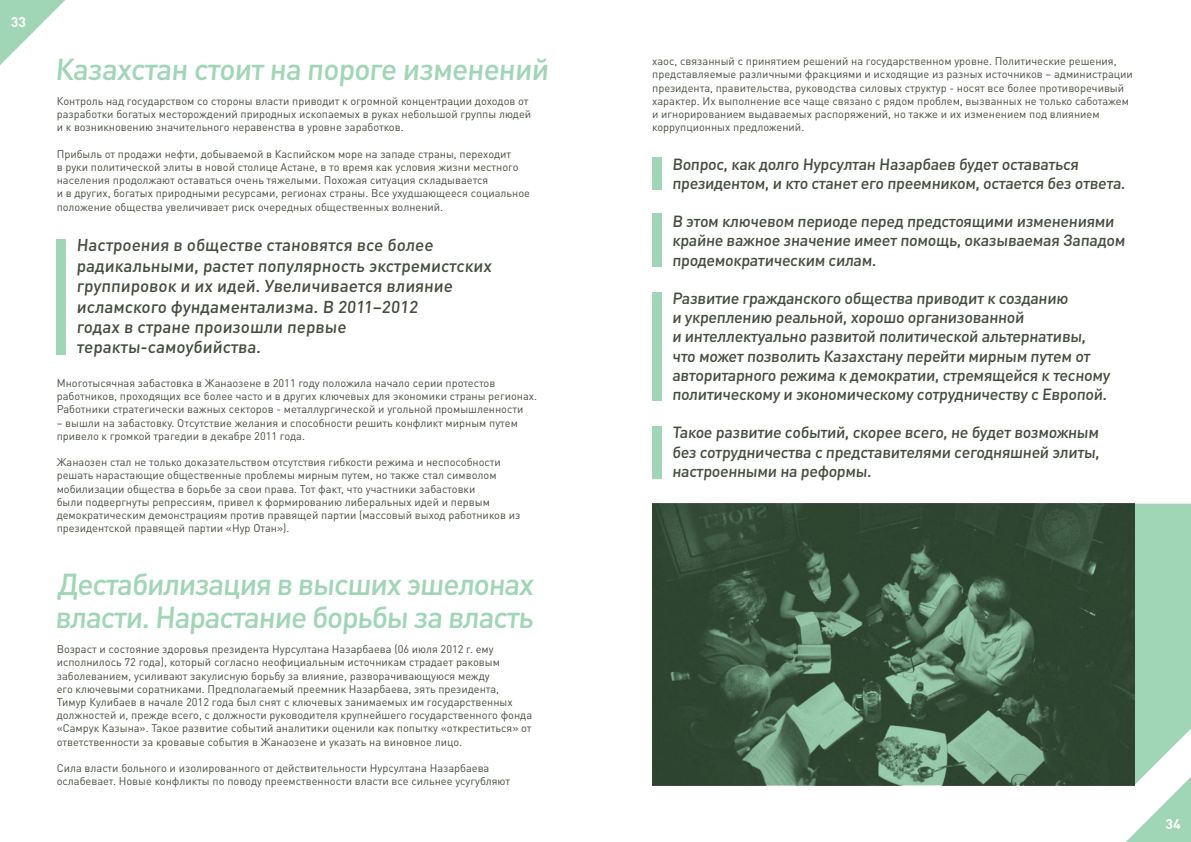
<style>
.page{position:relative;width:1191px;height:842px;background:#fff}
.page>*{position:absolute;margin:0;border:0;box-sizing:border-box;transform-origin:0 0}
.t1{font:500 30px/33px "DIN Pro";color:#a0d5b5}
.t2{font:500 17px/20.4px "DIN Pro";color:#444d3e}
.t3{font:500 16px/19.2px "DIN Pro";color:#444d3e}
.t4{font:700 14px "DIN Pro";color:#fff}
.t5{font:11px/13.2px "DIN Pro";color:#444d3e}
</style>
<div class="page">
<svg style="left:652px;top:157px;width:539px;height:685px"></svg>
<p class="t4" style="left:11px;top:13px;width:17px">33</p>
<h1 class="t1" style="left:55px;top:51px;width:498px">Казахстан стоит на пороге изменений</h1>
<p class="t5" style="left:652px;top:54px;width:482px">хаос, связанный с принятием решений на государственном уровне. Политические решения, представляемые различными фракциями и исходящие из разных источников – администрации президента, правительства, руководства силовых структур - носят все более противоречивый характер. Их выполнение все чаще связано с рядом проблем, вызванных не только саботажем и игнорированием выдаваемых распоряжений, но также и их изменением под влиянием коррупционных предложений.</p>
<h3 class="t3" style="left:672px;top:153px;width:456px">Вопрос, как долго Нурсултан Назарбаев будет оставаться президентом, и кто станет его преемником, остается без ответа.</h3>
<h3 class="t3" style="left:672px;top:211px;width:456px">В этом ключевом периоде перед предстоящими изменениями крайне важное значение имеет помощь, оказываемая Западом продемократическим силам.</h3>
<p class="t3" style="left:672px;top:288px;width:441px">Развитие гражданского общества приводит к созданию<br>и укреплению реальной, хорошо организованной<br>и интеллектуально развитой политической альтернативы, что может позволить Казахстану перейти мирным путем от авторитарного режима к демократии, стремящейся к тесному политическому и экономическому сотрудничеству с Европой.</p>
<h3 class="t3" style="left:672px;top:422px;width:431px;text-align:justify">Такое развитие событий, скорее всего, не будет возможным без сотрудничества с представителями сегодняшней элиты, настроенными на реформы.</h3>
<p class="t5" style="left:57px;top:94px;width:476px">Контроль над государством со стороны власти приводит к огромной концентрации доходов от разработки богатых месторождений природных ископаемых в руках небольшой группы людей и к возникновению значительного неравенства в уровне заработков.</p>
<p class="t5" style="left:57px;top:147px;width:475px">П рибыль от продажи нефти, добываемой в Каспийском море на западе страны, переходит<br>в руки политической элиты в новой столице Астане, в то время как условия жизни местного населения продолжают оставаться очень тяжелыми. П охожая ситуация складывается<br>и в других, богатых природными ресурсами, регионах страны. Все ухудшающееся социальное положение общества увеличивает риск очередных общественных волнений.</p>
<p class="t2" style="left:77px;top:234px;width:418px">Настроения в обществе становятся все более радикальными, растет популярность экстремистских группировок и их идей. Увеличивается влияние исламского фундаментализма. В 2011–2012<br>годах в стране произошли первые теракты-самоубийства.</p>
<p class="t5" style="left:57px;top:376px;width:482px">Многотысячная забастовка в Жанаозене в 2011 году положила начало серии протестов работников, проходящих все более часто и в других ключевых для экономики страны регионах.<br>Работники стратегически важных секторов - металлургической и угольной промышленности</p>
<p class="t5" style="left:57px;top:416px;width:463px">– вышли на забастовку. Отсутствие желания и способности решить конфликт мирным путем привело к громкой трагедии в декабре 2011 года.</p>
<p class="t5" style="left:57px;top:455px;width:465px">Жанаозен стал не только доказательством отсутствия гибкости режима и неспособности решать нарастающие общественные проблемы мирным путем, но также стал символом мобилизации общества в борьбе за свои права. Тот факт, что участники забастовки<br>были подвергнуты репрессиям, привел к формированию либеральных идей и первым демократическим демонстрациям против правящей партии (массовый выход работников из президентской правящей партии «Нур Отан»).</p>
<h1 class="t1" style="left:55px;top:566px;width:484px">Дестабилизация в высших эшелонах власти.Нарастание борьбы за власть</h1>
<p class="t5" style="left:57px;top:642px;width:477px">Возраст и состояние здоровья президента Нурсултана Назарбаева (06 июля 2012 г. ему исполнилось 72 года), который согласно неофициальным источникам страдает раковым заболеванием, усиливают закулисную борьбу за влияние, разворачивающуюся между<br>его ключевыми соратниками. П редполагаемый преемник Назарбаева, зять президента,<br>Тимур Кулибаев в начале 2012 года был снят с ключевых занимаемых им государственных должностей и, прежде всего, с должности руководителя крупнейшего государственного фонда «Самрук Казына». Такое развитие событий аналитики оценили как попытку «откреститься» от ответственности за кровавые события в Жанаозене и указать на виновное лицо.</p>
<p class="t5" style="left:57px;top:761px;width:455px">Сила власти больного и изолированного от действительности Нурсултана Назарбаева ослабевает. Новые конфликты по поводу преемственности власти все сильнее усугубляют</p>
<p class="t4" style="left:1165px;top:814px;width:17px">34</p>
</div>
